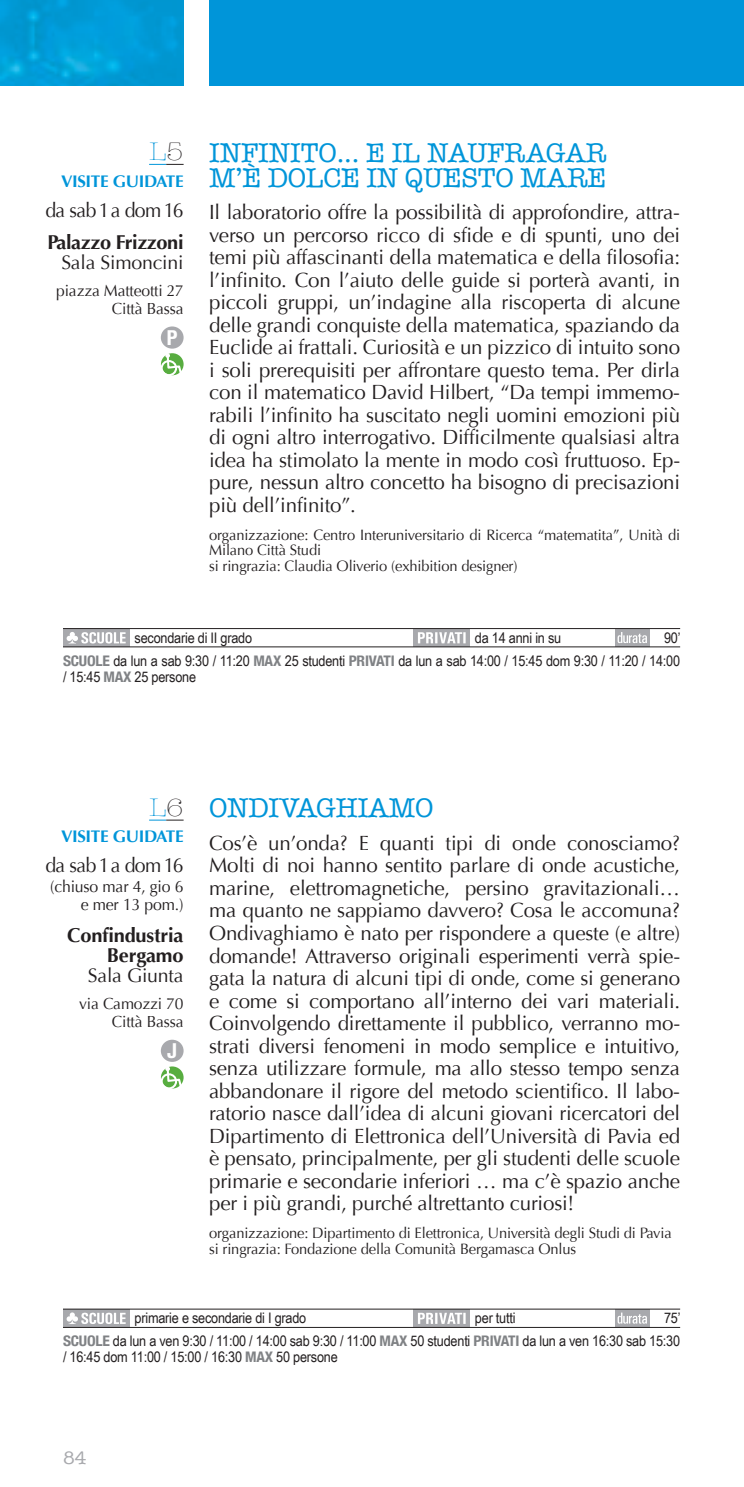
<style>
.page{position:relative;width:744px;height:1487px;background:#fff}
.page>*{position:absolute;margin:0;border:0;box-sizing:border-box;transform-origin:0 0}
.t1{font:27.5px/25px "American Typewriter";letter-spacing:-.01em;color:#0095d9}
.t2{font:300 25.75px "American Typewriter";color:#0095d9;scale:1.09 1}
.t3{font:20.5px/22.5px "Optima";letter-spacing:-.01em;color:#231f20;text-align:justify}
.t4{font:700 condensed 20.5px "Univers";color:#fff}
.t5{font:20.25px "Optima";letter-spacing:-.03em;color:#231f20;scale:.96 1}
.t6{font:700 20px/20px "Optima";letter-spacing:-.01em;color:#231f20;text-align:right}
.t7{font:19.5px "Optima";letter-spacing:-.01em;color:#231f20}
.t8{font:18.5px "American Typewriter";color:#a8a9ad}
.t9{font:700 16.75px "Optima";color:#0095d9}
.t10{font:16.5px/17.5px "Optima";letter-spacing:-.01em;color:#231f20;text-align:right;scale:.96 1}
.t11{font:16px/17.5px "Optima";letter-spacing:-.01em;color:#231f20;text-align:right}
.t12{font:15px/15.5px "Optima";letter-spacing:-.01em;color:#231f20}
.t13{font:14.5px/16px "Arial Narrow";letter-spacing:-.015em;color:#231f20;scale:1.06 1}
.s1{color:#231f20}
.s2{font-family:"Helvetica Neue";font-weight:700;font-stretch:condensed;color:#808285}
</style>
<div class="page">
<div style="left:209px;top:0;width:534px;height:86px;background:#0095d9"></div>
<img style="left:0;top:0;width:183px;height:86px">
<svg style="left:149px;top:164px;width:34px;height:1px"></svg>
<div style="left:161px;top:326px;width:22px;height:23px;background:#a8a9ad;border-radius:50%"></div>
<svg style="left:161px;top:353px;width:22px;height:22px"></svg>
<div style="left:160px;top:360px;width:17px;height:16px;border:2px solid #fff;border-radius:50%"></div>
<svg style="left:165px;top:353px;width:19px;height:23px"></svg>
<div style="left:63px;top:629px;width:67px;height:17px;background:#a8a9ad"></div>
<div style="left:413px;top:629px;width:56px;height:18px;background:#a8a9ad"></div>
<div style="left:614px;top:628px;width:35px;height:18px;background:#a8a9ad"></div>
<svg style="left:67px;top:632px;width:59px;height:11px"></svg>
<svg style="left:418px;top:632px;width:47px;height:11px"></svg>
<svg style="left:617px;top:632px;width:29px;height:11px"></svg>
<hr style="left:63px;top:646px;width:616px;height:1px;background:#231f20">
<hr style="left:63px;top:628px;width:616px;height:1px;background:#231f20">
<svg style="left:149px;top:819px;width:34px;height:1px"></svg>
<div style="left:161px;top:1039px;width:22px;height:23px;background:#a8a9ad;border-radius:50%"></div>
<svg style="left:161px;top:1066px;width:22px;height:22px"></svg>
<div style="left:160px;top:1073px;width:17px;height:16px;border:2px solid #fff;border-radius:50%"></div>
<svg style="left:165px;top:1066px;width:19px;height:23px"></svg>
<div style="left:63px;top:1309px;width:67px;height:18px;background:#a8a9ad"></div>
<div style="left:413px;top:1309px;width:56px;height:18px;background:#a8a9ad"></div>
<div style="left:614px;top:1309px;width:35px;height:18px;background:#a8a9ad"></div>
<svg style="left:67px;top:1312px;width:59px;height:12px"></svg>
<svg style="left:418px;top:1312px;width:47px;height:11px"></svg>
<svg style="left:617px;top:1312px;width:29px;height:11px"></svg>
<hr style="left:63px;top:1327px;width:616px;height:1px;background:#231f20">
<hr style="left:63px;top:1308px;width:616px;height:1px;background:#231f20">
<p class="t2" style="left:149px;top:133px;width:33px">L<span class="s1">5</span></p>
<p class="t9" style="left:61px;top:171px;width:9px">visite</p>
<p class="t9" style="left:113px;top:171px;width:11px">guidate</p>
<p class="t5" style="left:45px;top:198px;width:145px">da sab 1 a dom 16</p>
<p class="t6" style="left:47px;top:232px;width:137px">Palazzo Frizzoni</p>
<p class="t7" style="left:61px;top:251px;width:124px">Sala Simoncini</p>
<p class="t11" style="left:56px;top:282px;width:129px">piazza Matteotti 27<br>Città Bassa</p>
<p class="t4" style="left:166px;top:325px;width:13px">P</p>
<h1 class="t1" style="left:209px;top:139px;width:398px">INFINITO... E IL NAUFRAGAR<br>M’È DOLCE IN QUESTO MARE</h1>
<p class="t3" style="left:209px;top:201px;width:472px">Il laboratorio offre la possibilità di approfondire, attra&shy;verso un percorso ricco di sfide e di spunti, uno dei temi più affascinanti della matematica e della filosofia: l’infinito. Con l’aiuto delle guide si porterà avanti, in piccoli gruppi, un’indagine alla riscoperta di alcune delle grandi conquiste della matematica, spaziando da Euclide ai frattali. Curiosità e un pizzico di intuito sono i soli prerequisiti per affrontare questo tema. Per dirla con il matematico David Hilbert, “Da tempi immemo&shy;rabili l’infinito ha suscitato negli uomini emozioni più di ogni altro interrogativo. Difficilmente qualsiasi altra idea ha stimolato la mente in modo così fruttuoso. Ep&shy;pure, nessun altro concetto ha bisogno di precisazioni più dell’infinito”.</p>
<p class="t12" style="left:209px;top:527px;width:472px">organizzazione: Centro Interuniversitario di Ricerca “matematita”, Unità di<br>Milano Città Studi<br>si ringrazia: Claudia Oliverio (exhibition designer)</p>
<p class="t13" style="left:135px;top:629px;width:112px">secondarie di II grado</p>
<p class="t13" style="left:475px;top:629px;width:83px">da 14 anni in su</p>
<p class="t13" style="left:663px;top:629px;width:17px">90’</p>
<p class="t13" style="left:63px;top:652px;width:583px"><span class="s2">SCUOLE</span> da lun a sab 9:30 / 11:20 <span class="s2">MAX</span> 25 studenti <span class="s2">PRIVATI</span> da lun a sab 14:00 / 15:45 dom 9:30 / 11:20 / 14:00 / 15:45 <span class="s2">MAX</span> 25 persone</p>
<p class="t2" style="left:149px;top:788px;width:33px">L<span class="s1">6</span></p>
<p class="t9" style="left:61px;top:827px;width:9px">visite</p>
<p class="t9" style="left:113px;top:827px;width:11px">guidate</p>
<p class="t5" style="left:45px;top:853px;width:145px">da sab 1 a dom 16</p>
<p class="t10" style="left:50px;top:878px;width:140px">(chiuso mar 4, gio 6 e mer 13 pom.)</p>
<p class="t6" style="left:67px;top:925px;width:118px">Confindustria<br>Bergamo</p>
<p class="t7" style="left:88px;top:964px;width:97px">Sala Giunta</p>
<p class="t11" style="left:79px;top:995px;width:106px">via Camozzi 70<br>Città Bassa</p>
<p class="t4" style="left:167px;top:1038px;width:12px">J</p>
<h1 class="t1" style="left:209px;top:795px;width:226px">ONDIVAGHIAMO</h1>
<p class="t3" style="left:209px;top:832px;width:472px">Cos’è un’onda? E quanti tipi di onde conosciamo?<br>Molti di noi hanno sentito parlare di onde acustiche, marine, elettromagnetiche, persino gravitazionali… ma quanto ne sappiamo davvero? Cosa le accomuna?<br>Ondivaghiamo è nato per rispondere a queste (e altre) domande! Attraverso originali esperimenti verrà spie&shy;gata la natura di alcuni tipi di onde, come si generano e come si comportano all’interno dei vari materiali.<br>Coinvolgendo direttamente il pubblico, verranno mo&shy;strati diversi fenomeni in modo semplice e intuitivo, senza utilizzare formule, ma allo stesso tempo senza abbandonare il rigore del metodo scientifico. Il labo&shy;ratorio nasce dall’idea di alcuni giovani ricercatori del Dipartimento di Elettronica dell’Università di Pavia ed è pensato, principalmente, per gli studenti delle scuole primarie e secondarie inferiori … ma c’è spazio anche per i più grandi, purché altrettanto curiosi!</p>
<p class="t12" style="left:209px;top:1225px;width:464px">organizzazione: Dipartimento di Elettronica, Università degli Studi di Pavia si ringrazia: Fondazione della Comunità Bergamasca Onlus</p>
<p class="t13" style="left:135px;top:1309px;width:163px">primarie e secondarie di I grado</p>
<p class="t13" style="left:475px;top:1309px;width:40px">per tutti</p>
<p class="t13" style="left:663px;top:1309px;width:17px">75’</p>
<p class="t13" style="left:63px;top:1332px;width:583px"><span class="s2">SCUOLE</span> da lun a ven 9:30 / 11:00 / 14:00 sab 9:30 / 11:00 <span class="s2">MAX</span> 50 studenti <span class="s2">PRIVATI</span> da lun a ven 16:30 sab 15:30 / 16:45 dom 11:00 / 15:00 / 16:30 <span class="s2">MAX</span> 50 persone</p>
<p class="t8" style="left:63px;top:1443px;width:25px">84</p>
</div>
